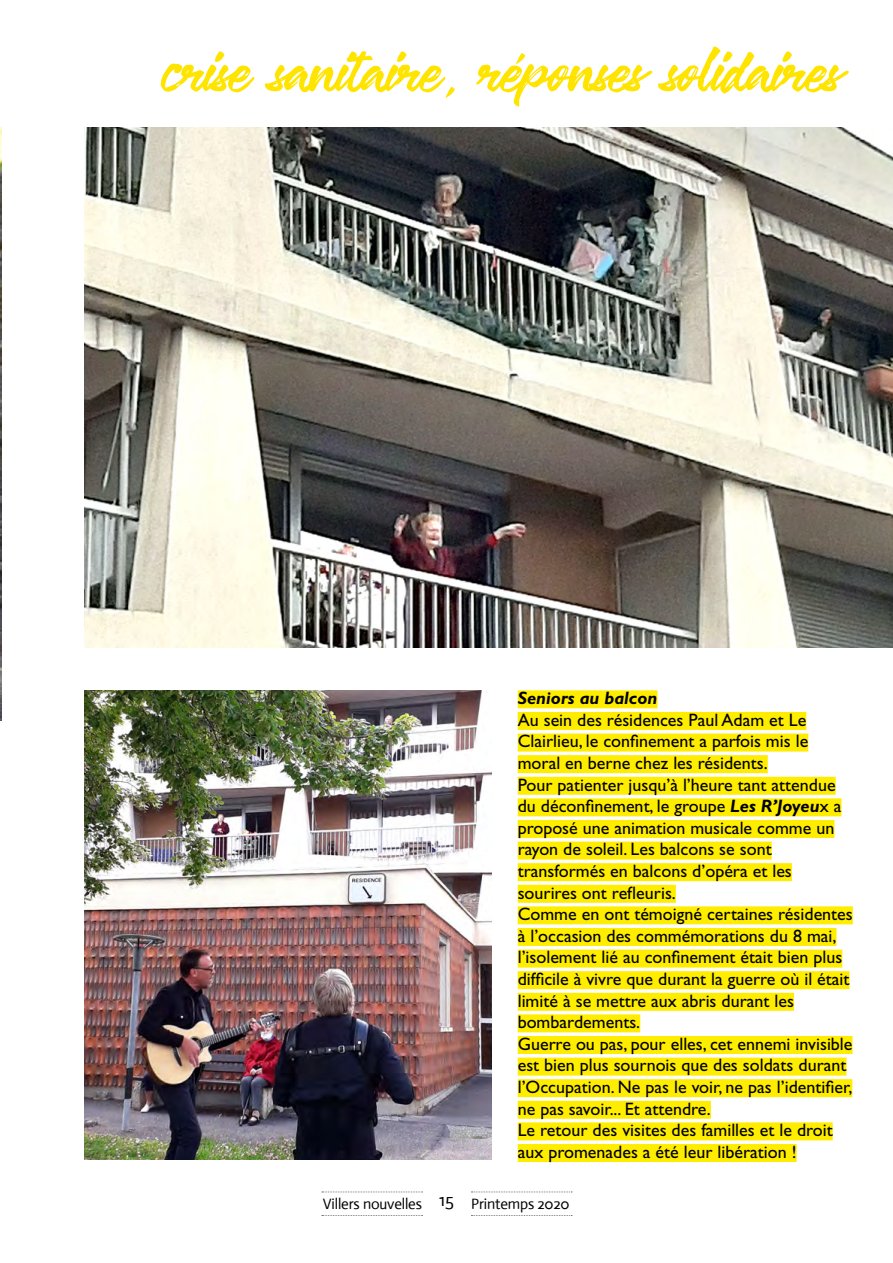
<style>
.page{position:relative;width:893px;height:1263px;background:#fff}
.page>*{position:absolute;margin:0;border:0;box-sizing:border-box;transform-origin:0 0}
.t1{font:54px "Robusta Demo";color:#ffe400}
.t2{font:18px/21.6px "Gill Sans Std";color:#000}
.t3{font:italic 700 18px "Gill Sans Std";color:#000}
.t4{font:15px "Actor";letter-spacing:-.01em;color:#000}
.s1{font-weight:700;font-style:italic}
</style>
<div class="page">
<svg style="left:322px;top:1191px;width:101px;height:1px"></svg>
<svg style="left:322px;top:1215px;width:101px;height:1px"></svg>
<svg style="left:471px;top:1191px;width:101px;height:1px"></svg>
<svg style="left:471px;top:1215px;width:101px;height:1px"></svg>
<img style="left:0;top:128px;width:1px;height:592px">
<img style="left:85px;top:128px;width:808px;height:520px">
<img style="left:85px;top:690px;width:407px;height:469px">
<div style="left:518px;top:690px;width:139px;height:18px;background:#ffed00"></div>
<div style="left:518px;top:712px;width:288px;height:18px;background:#ffed00"></div>
<div style="left:518px;top:733px;width:290px;height:18px;background:#ffed00"></div>
<div style="left:518px;top:755px;width:250px;height:18px;background:#ffed00"></div>
<div style="left:518px;top:777px;width:318px;height:18px;background:#ffed00"></div>
<div style="left:518px;top:798px;width:323px;height:18px;background:#ffed00"></div>
<div style="left:518px;top:820px;width:316px;height:18px;background:#ffed00"></div>
<div style="left:518px;top:841px;width:254px;height:18px;background:#ffed00"></div>
<div style="left:518px;top:863px;width:274px;height:18px;background:#ffed00"></div>
<div style="left:518px;top:885px;width:158px;height:18px;background:#ffed00"></div>
<div style="left:518px;top:906px;width:335px;height:18px;background:#ffed00"></div>
<div style="left:518px;top:928px;width:318px;height:18px;background:#ffed00"></div>
<div style="left:518px;top:949px;width:324px;height:18px;background:#ffed00"></div>
<div style="left:518px;top:971px;width:331px;height:18px;background:#ffed00"></div>
<div style="left:518px;top:993px;width:276px;height:18px;background:#ffed00"></div>
<div style="left:518px;top:1014px;width:122px;height:18px;background:#ffed00"></div>
<div style="left:518px;top:1036px;width:334px;height:18px;background:#ffed00"></div>
<div style="left:518px;top:1057px;width:328px;height:18px;background:#ffed00"></div>
<div style="left:518px;top:1079px;width:334px;height:18px;background:#ffed00"></div>
<div style="left:518px;top:1101px;width:193px;height:18px;background:#ffed00"></div>
<div style="left:518px;top:1122px;width:315px;height:18px;background:#ffed00"></div>
<div style="left:518px;top:1144px;width:279px;height:18px;background:#ffed00"></div>
<h1 class="t1" style="left:161px;top:47px;width:679px">crise sanitaire, reponses solidaires</h1>
<h1 class="t1" style="left:509px;top:13px;width:18px">,</h1>
<p class="t3" style="left:518px;top:688px;width:141px">Seniors au balcon</p>
<p class="t2" style="left:518px;top:709px;width:337px">Au sein des résidences Paul Adam et Le Clairlieu, le confinement a parfois mis le moral en berne chez les résidents.<br>Pour patienter jusqu’à l’heure tant attendue du déconfinement, le groupe <span class="s1">Les R’Joyeu</span>x a proposé une animation musicale comme un rayon de soleil. Les balcons se sont transformés en balcons d’opéra et les sourires ont refleuris.<br>Comme en ont témoigné certaines résidentes à l’occasion des commémorations du 8 mai, l’isolement lié au confinement était bien plus difficile à vivre que durant la guerre où il était limité à se mettre aux abris durant les bombardements.<br>Guerre ou pas, pour elles, cet ennemi invisible est bien plus sournois que des soldats durant l’Occupation. Ne pas le voir, ne pas l’identifier, ne pas savoir... Et attendre.<br>Le retour des visites des familles et le droit aux promenades a été leur libération !</p>
<p class="t4" style="left:323px;top:1195px;width:248px">Villers nouvelles <sup>15</sup> Printemps 2020</p>
</div>
